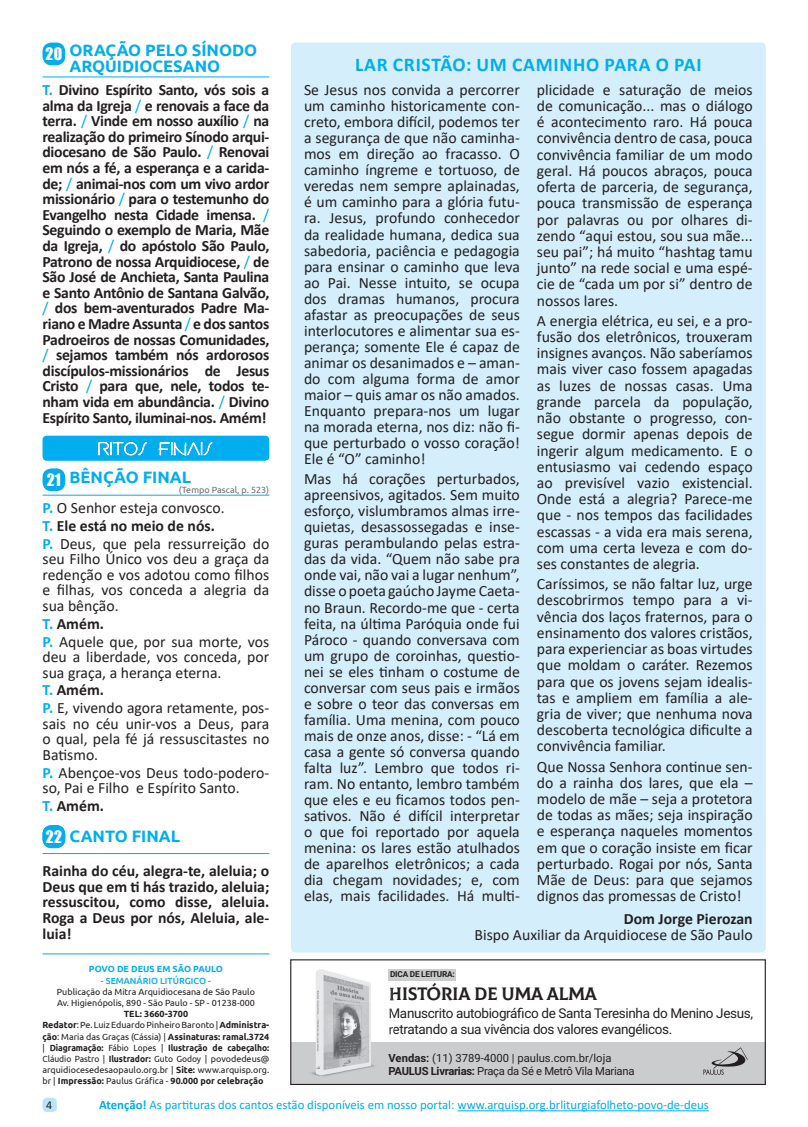
<style>
.page{position:relative;width:808px;height:1127px;background:#fff}
.page>*{position:absolute;margin:0;border:0;box-sizing:border-box;transform-origin:0 0}
.t1{font:700 19.5px "Calibri";letter-spacing:.04em;color:#00aeef}
.t2{font:18px "Colus";letter-spacing:-.025em;color:#231f20}
.t3{font:700 16.5px/16.5px "Ubuntu";color:#00aeef}
.t4{font:15.75px/16px "Calibri";color:#231f20;text-align:justify}
.t5{font:700 15.75px/15.6px "Calibri";letter-spacing:-.005em;color:#231f20;text-align:justify}
.t6{font:15.75px "Impact";color:#fff}
.t7{font:13.5px/16.2px "Roboto";letter-spacing:-.025em;color:#231f20}
.t8{font:12.75px "Calibri";color:#00aeef}
.t9{font:12px "Calibri";color:#231f20}
.t10{font:11.25px/13.5px "Roboto";letter-spacing:-.025em;color:#231f20}
.t11{font:9px/11.2px "Ubuntu";color:#231f20}
.t12{font:700 9px "Ubuntu";color:#00aeef}
.t13{font:500 9px "Ubuntu";color:#00aeef}
.t14{font:9px "Ubuntu";color:#6c6d70}
.t15{font:700 8.25px "Roboto";letter-spacing:-.025em;color:#231f20}
.s1{color:#00aeef}
.s2{font-weight:400;color:#00aeef}
.s3{font-weight:700;color:#00aeef}
.s4{font-weight:700}
.s5{font-family:"Impact";font-weight:400;font-size:15.75px;color:#fff}
</style>
<div class="page">
<div style="left:43px;top:1098px;width:14px;height:14px;background:#b9e5fa;border-radius:4px"></div>
<div style="left:291px;top:1042px;width:474px;height:42px;background:#cbccce"></div>
<img style="left:311px;top:969px;width:83px;height:107px">
<svg style="left:389px;top:1008px;width:5px;height:29px"></svg>
<img style="left:390px;top:983px;width:4px;height:17px">
<div style="left:388px;top:969px;width:68px;height:11px;background:#cbccce"></div>
<svg style="left:703px;top:1047px;width:45px;height:28px"></svg>
<div style="left:290px;top:959px;width:476px;height:126px;border:1px solid #231f20"></div>
<hr style="left:43px;top:953px;width:226px;height:1px;background:#00aeef">
<hr style="left:43px;top:77px;width:226px;height:1px;background:#00aeef">
<div style="left:43px;top:43px;width:22px;height:22px;background:#00aeef;border-radius:9px"></div>
<hr style="left:43px;top:495px;width:226px;height:1px;background:#00aeef">
<div style="left:43px;top:468px;width:22px;height:23px;background:#00aeef;border-radius:9px"></div>
<div style="left:43px;top:436px;width:226px;height:25px;background:#00aeef;border-radius:4px"></div>
<svg style="left:98px;top:435px;width:49px;height:21px"></svg>
<svg style="left:158px;top:441px;width:55px;height:15px"></svg>
<div style="left:43px;top:825px;width:22px;height:23px;background:#00aeef;border-radius:9px"></div>
<hr style="left:43px;top:853px;width:226px;height:1px;background:#00aeef">
<div style="left:291px;top:43px;width:475px;height:909px;background:#d4effb"></div>
<hr style="left:457px;top:1110px;width:252px;height:1px;background:#00aeef">
<p class="t3" style="left:70px;top:41px;width:189px">ORAÇÃO PELO SÍNODO<br>ARQUIDIOCESANO</p>
<p class="t6" style="left:46px;top:42px;width:18px">20</p>
<p class="t5" style="left:43px;top:82px;width:228px"><span class="s1">T.</span> Divino Espírito Santo, vós sois a alma da Igreja <span class="s2">/</span> e renovais a face da terra. <span class="s2">/</span> Vinde em nosso auxílio <span class="s2">/</span> na realização do primeiro Sínodo arqui&shy;diocesano de São Paulo. <span class="s2">/</span> Renovai em nós a fé, a esperança e a carida&shy;de; <span class="s2">/</span> animai-nos com um vivo ardor missionário <span class="s2">/</span> para o testemunho do Evangelho nesta Cidade imensa. <span class="s2">/ </span>Seguindo o exemplo de Maria, Mãe da Igreja, <span class="s2">/</span> do apóstolo São Paulo, Patrono de nossa Arquidiocese, <span class="s2">/</span> de São José de Anchieta, Santa Paulina e Santo Antônio de Santana Galvão, <span class="s2">/</span> dos bem-aventurados Padre Ma&shy;riano e Madre Assunta <span class="s2">/</span> e dos santos Padroeiros de nossas Comunidades, <span class="s2">/</span> sejamos também nós ardorosos discípulos-missionários de Jesus Cristo <span class="s2">/</span> para que, nele, todos te&shy;nham vida em abundância. <span class="s2">/</span> Divino Espírito Santo, iluminai-nos. Amém!</p>
<p class="t3" style="left:47px;top:468px;width:146px"><sub>21</sub> BÊNÇÃO FINAL</p>
<p class="t4" style="left:43px;top:499px;width:228px;line-height:17.7px;text-align:left"><span class="s3">P.</span> O Senhor esteja convosco.<br><span class="s3">T.</span> <span class="s4">Ele está no meio de nós.<br></span><span class="s3">P.</span> Deus, que pela ressurreição do</p>
<p class="t4" style="left:43px;top:551px;width:228px;line-height:15.6px">seu Filho Único vos deu a graça da redenção e vos adotou como filhos e filhas, vos conceda a alegria da sua bênção.</p>
<p class="t4" style="left:43px;top:614px;width:228px;line-height:17.7px"><span class="s3">T.</span> <span class="s4">Amém.<br></span><span class="s3">P.</span> Aquele que, por sua morte, vos</p>
<p class="t4" style="left:43px;top:649px;width:228px;line-height:15.6px">deu a liberdade, vos conceda, por sua graça, a herança eterna.</p>
<p class="t4" style="left:43px;top:681px;width:228px;line-height:17.7px"><span class="s3">T.</span> <span class="s4">Amém.<br></span><span class="s3">P.</span> E, vivendo agora retamente, pos-</p>
<p class="t4" style="left:43px;top:715px;width:228px;line-height:15.6px">sais no céu unir-vos a Deus, para o qual, pela fé já ressuscitastes no Batismo.</p>
<p class="t4" style="left:43px;top:764px;width:228px;line-height:15.6px"><span class="s3">P.</span> Abençoe-vos Deus todo-podero&shy;so, Pai e Filho e Espírito Santo.</p>
<p class="t5" style="left:43px;top:798px;width:63px"><span class="s1">T.</span> Amém.</p>
<p class="t3" style="left:46px;top:828px;width:136px"><span class="s5">2217</span> CANTO FINAL</p>
<p class="t5" style="left:43px;top:863px;width:228px">Rainha do céu, alegra-te, aleluia; o Deus que em ti hás trazido, aleluia; ressuscitou, como disse, aleluia.<br>Roga a Deus por nós, Aleluia, ale&shy;luia!</p>
<p class="t14" style="left:179px;top:485px;width:92px">(Tempo Pascal, p. 523)</p>
<p class="t1" style="left:355px;top:51px;width:348px">LAR CRISTÃO: UM CAMINHO PARA O PAI</p>
<p class="t4" style="left:304px;top:81px;width:217px">Se Jesus nos convida a percorrer um caminho historicamente con&shy;creto, embora difícil, podemos ter a segurança de que não caminha&shy;mos em direção ao fracasso. O caminho íngreme e tortuoso, de veredas nem sempre aplainadas, é um caminho para a glória futu&shy;ra. Jesus, profundo conhecedor da realidade humana, dedica sua sabedoria, paciência e pedagogia para ensinar o caminho que leva ao Pai. Nesse intuito, se ocupa dos dramas humanos, procura afastar as preocupações de seus interlocutores e alimentar sua es&shy;perança; somente Ele é capaz de animar os desanimados e – aman&shy;do com alguma forma de amor maior – quis amar os não amados.<br>Enquanto prepara-nos um lugar na morada eterna, nos diz: não fi&shy;que perturbado o vosso coração!<br>Ele é “O” caminho!</p>
<p class="t4" style="left:304px;top:470px;width:217px">Mas há corações perturbados, apreensivos, agitados. Sem muito esforço, vislumbramos almas irre&shy;quietas, desassossegadas e inse&shy;guras perambulando pelas estra&shy;das da vida. “Quem não sabe pra onde vai, não vai a lugar nenhum”, disse o poeta gaúcho Jayme Caeta&shy;no Braun. Recordo-me que - certa feita, na última Paróquia onde fui Pároco - quando conversava com um grupo de coroinhas, questio&shy;nei se eles tinham o costume de conversar com seus pais e irmãos e sobre o teor das conversas em família. Uma menina, com pouco mais de onze anos, disse: - “Lá em casa a gente só conversa quando falta luz”. Lembro que todos ri&shy;ram. No entanto, lembro também que eles e eu ficamos todos pen&shy;sativos. Não é difícil interpretar o que foi reportado por aquela menina: os lares estão atulhados de aparelhos eletrônicos; a cada dia chegam novidades; e, com elas, mais facilidades. Há multi-</p>
<p class="t4" style="left:537px;top:81px;width:217px">plicidade e saturação de meios de comunicação... mas o diálogo é acontecimento raro. Há pouca convivência dentro de casa, pouca convivência familiar de um modo geral. Há poucos abraços, pouca oferta de parceria, de segurança, pouca transmissão de esperança por palavras ou por olhares di&shy;zendo “aqui estou, sou sua mãe... seu pai”; há muito “hashtag tamu junto” na rede social e uma espé&shy;cie de “cada um por si” dentro de nossos lares.</p>
<p class="t4" style="left:537px;top:312px;width:217px">A energia elétrica, eu sei, e a pro&shy;fusão dos eletrônicos, trouxeram insignes avanços. Não saberíamos mais viver caso fossem apagadas as luzes de nossas casas. Uma grande parcela da população, não obstante o progresso, con&shy;segue dormir apenas depois de ingerir algum medicamento. E o entusiasmo vai cedendo espaço ao previsível vazio existencial.<br>Onde está a alegria? Parece-me que - nos tempos das facilidades escassas - a vida era mais serena, com uma certa leveza e com do&shy;ses constantes de alegria.</p>
<p class="t4" style="left:537px;top:575px;width:217px">Caríssimos, se não faltar luz, urge descobrirmos tempo para a vi&shy;vência dos laços fraternos, para o ensinamento dos valores cristãos, para experienciar as boas virtudes que moldam o caráter. Rezemos para que os jovens sejam idealis&shy;tas e ampliem em família a ale&shy;gria de viver; que nenhuma nova descoberta tecnológica dificulte a convivência familiar.</p>
<p class="t4" style="left:537px;top:758px;width:217px">Que Nossa Senhora continue sen&shy;do a rainha dos lares, que ela – modelo de mãe – seja a protetora de todas as mães; seja inspiração e esperança naqueles momentos em que o coração insiste em ficar perturbado. Rogai por nós, Santa Mãe de Deus: para que sejamos dignos das promessas de Cristo!</p>
<p class="t5" style="left:624px;top:911px;width:130px">Dom Jorge Pierozan</p>
<p class="t4" style="left:474px;top:926px;width:280px">Bispo Auxiliar da Arquidiocese de São Paulo</p>
<p class="t12" style="left:89px;top:963px;width:136px">POVO DE DEUS EM SÃO PAULO</p>
<p class="t13" style="left:101px;top:974px;width:112px">- SEMANÁRIO LITÚRGICO -</p>
<p class="t11" style="left:57px;top:985px;width:200px">Publicação da Mitra Arquidiocesana de São Paulo<br>Av. Higienópolis, 890 - São Paulo - SP - 01238-000</p>
<p class="t11" style="left:43px;top:1008px;width:228px;text-indent:81px"><span class="s4">TEL: 3660-3700<br>Redator</span>: Pe. Luiz Eduardo Pinheiro Baronto | <span class="s4">Administra&shy;ção</span>: Maria das Graças (Cássia) | <span class="s4">Assinaturas: ramal.3724 </span>| <span class="s4">Diagramação:</span> Fábio Lopes | <span class="s4">Ilustração de cabeçalho:<br></span>Cláudio Pastro | <span class="s4">Ilustrador:</span> Guto Godoy | povodedeus@ arquidiocesedesaopaulo.org.br | <span class="s4">Site:</span> www.arquisp.org. br | <span class="s4">Impressão:</span> Paulus Gráfica - <span class="s4">90.000 por celebração</span></p>
<p class="t7" style="left:388px;top:1005px;width:366px">Manuscrito autobiográfico de Santa Teresinha do Menino Jesus, retratando a sua vivência dos valores evangélicos.</p>
<p class="t15" style="left:390px;top:968px;width:66px">DICA DE LEITURA:</p>
<p class="t2" style="left:388px;top:980px;width:210px">HISTÓRIA DE UMA ALMA</p>
<p class="t10" style="left:388px;top:1050px;width:247px"><span class="s4">Vendas:</span> (11) 3789-4000 | paulus.com.br/loja<br><span class="s4">PAULUS Livrarias:</span> Praça da Sé e Metrô Vila Mariana</p>
<p class="t9" style="left:46px;top:1096px;width:8px">4</p>
<p class="t8" style="left:99px;top:1096px;width:611px"><span class="s4">Atenção!</span> As partituras dos cantos estão disponíveis em nosso portal: www.arquisp.org.brliturgiafolheto-povo-de-deus</p>
</div>
